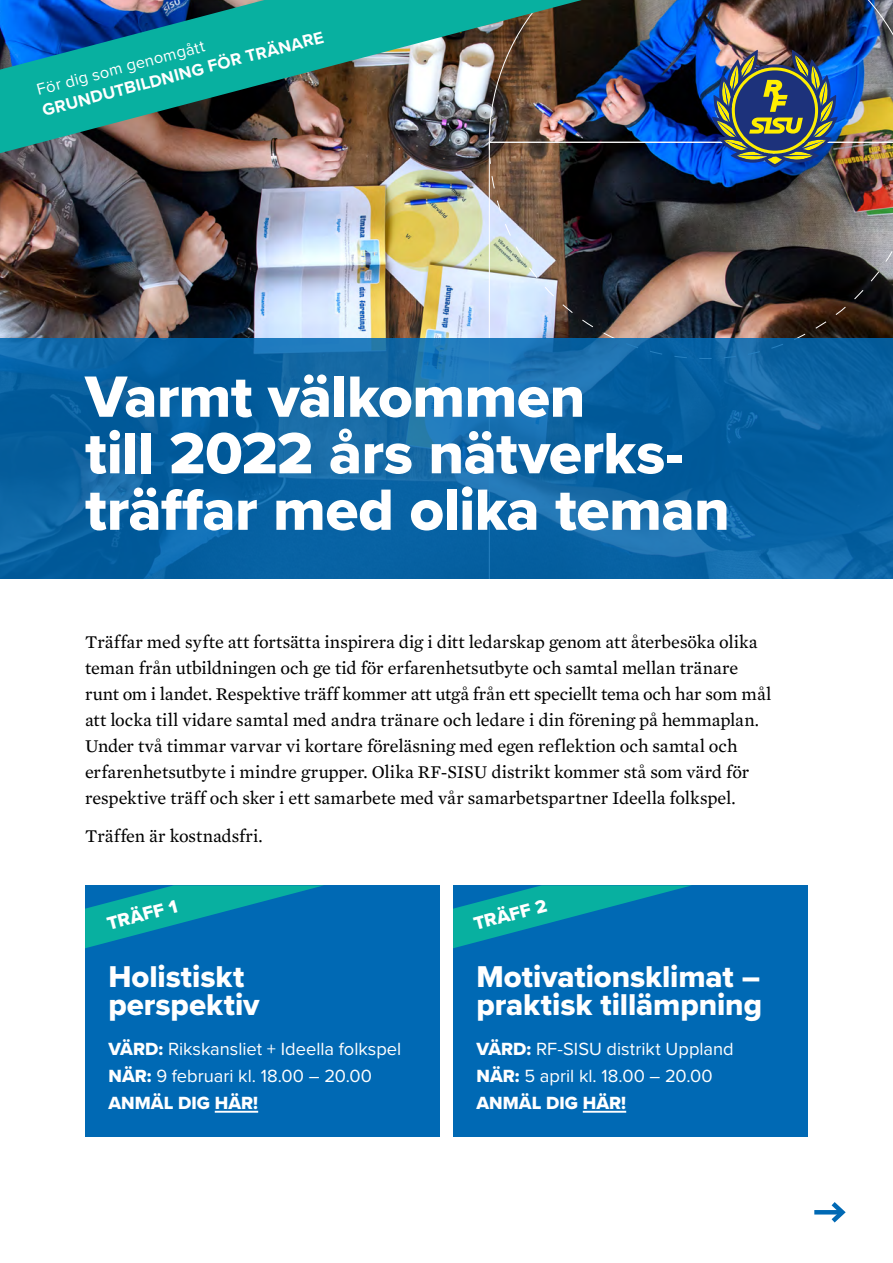
<style>
.page{position:relative;width:893px;height:1263px;background:#fff}
.page>*{position:absolute;margin:0;border:0;box-sizing:border-box;transform-origin:0 0}
.t1{font:60.3px/56.6px "Proxima Nova Extrabld";letter-spacing:-.01em;color:#fff}
.t2{font:31.2px/28.7px "Proxima Nova Extrabld";letter-spacing:-.005em;color:#fff}
.t3{font:18.75px "Proxima Nova Extrabld";color:#fff}
.t4{font:18.3px/26px "Mercury Text G2";letter-spacing:-.005em;color:#000}
.t5{font:18.3px/27.2px "Proxima Nova";color:#fff}
.t6{font:18.3px "Proxima Nova Extrabld";color:#fff}
.t7{font:700 17.25px "Proxima Nova";color:#fff}
.t8{font:16.5px "Proxima Nova";color:#fff}
.s1{font-family:"Proxima Nova Extrabld"}
</style>
<div class="page">
<img style="left:0;top:153px;width:489px;height:185px">
<img style="left:489px;top:0;width:404px;height:579px">
<hr style="left:814px;top:1210px;width:28px;height:4px;background:#0069b4">
<svg style="left:827px;top:1202px;width:19px;height:21px"></svg>
<img style="left:489px;top:50px;width:404px;height:288px">
<div style="left:85px;top:885px;width:355px;height:252px;background:#0069b4"></div>
<svg style="left:85px;top:885px;width:238px;height:63px"></svg>
<div style="left:453px;top:885px;width:355px;height:252px;background:#0069b4"></div>
<svg style="left:453px;top:885px;width:238px;height:63px"></svg>
<hr style="left:215px;top:1111px;width:43px;height:2px;background:#fff">
<hr style="left:583px;top:1111px;width:43px;height:2px;background:#fff">
<img style="left:0;top:0;width:582px;height:153px">
<svg style="left:0;top:338px;width:893px;height:240px;background:#0c64a4"></svg>
<p class="t7" style="left:39px;top:99px;width:292px;rotate:-15deg">GRUNDUTBILDNING FÖR TRÄNARE</p>
<p class="t8" style="left:34px;top:78px;width:174px;rotate:-15deg">För dig som genomgått</p>
<h1 class="t1" style="left:85px;top:367px;width:646px">Varmt välkommen<br>till 2022 års nätverks&shy;träffar med olika teman</h1>
<p class="t4" style="left:85px;top:629px;width:688px">Träffar med syfte att fortsätta inspirera dig i ditt ledarskap genom att återbesöka olika teman från utbildningen och ge tid för erfarenhetsutbyte och samtal mellan tränare runt om i landet. Respektive träff kommer att utgå från ett speciellt tema och har som mål att locka till vidare samtal med andra tränare och ledare i din förening på hemmaplan.<br>Under två timmar varvar vi kortare föreläsning med egen reflektion och samtal och erfarenhetsutbyte i mindre grupper. Olika RF-SISU distrikt kommer stå som värd för respektive träff och sker i ett samarbete med vår samarbetspartner Ideella folkspel.</p>
<p class="t4" style="left:85px;top:823px;width:179px">Träffen är kostnadsfri.</p>
<p class="t3" style="left:104px;top:910px;width:73px;rotate:-15deg">TRÄFF 1</p>
<p class="t3" style="left:470px;top:911px;width:76px;rotate:-15deg">TRÄFF 2</p>
<h2 class="t2" style="left:108px;top:961px;width:153px">Holistiskt perspektiv</h2>
<p class="t5" style="left:108px;top:1034px;width:294px"><span class="s1">VÄRD:</span> Rikskansliet + Ideella folkspel<br><span class="s1">NÄR:</span> 9 februari kl. 18.00 – 20.00</p>
<p class="t6" style="left:108px;top:1089px;width:151px">ANMÄL DIG HÄR!</p>
<h2 class="t2" style="left:476px;top:961px;width:287px">Motivationsklimat – praktisk tillämpning</h2>
<p class="t5" style="left:476px;top:1034px;width:259px"><span class="s1">VÄRD:</span> RF-SISU distrikt Uppland<br><span class="s1">NÄR:</span> 5 april kl. 18.00 – 20.00</p>
<p class="t6" style="left:476px;top:1089px;width:151px">ANMÄL DIG HÄR!</p>
</div>
